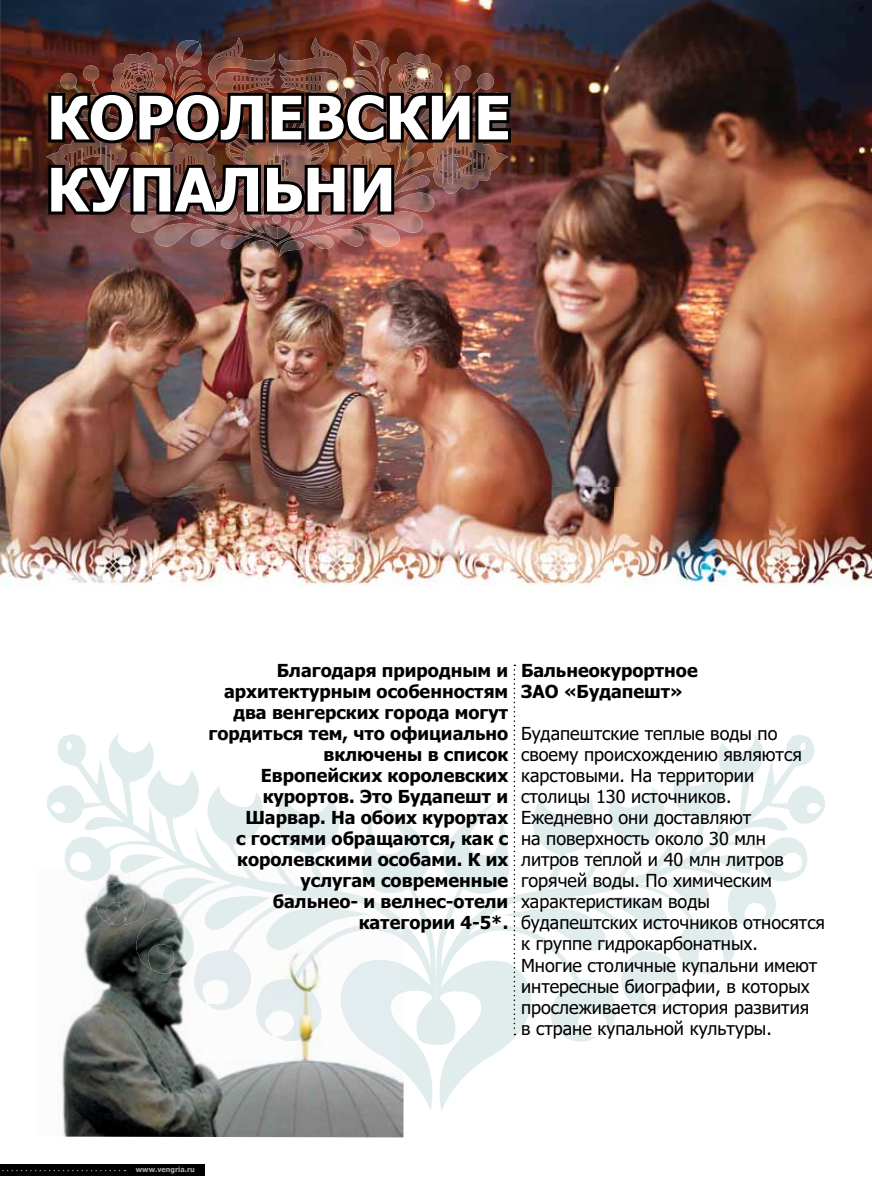
<style>
.page{position:relative;width:872px;height:1191px;background:#fff}
.page>*{position:absolute;margin:0;border:0;box-sizing:border-box;transform-origin:0 0}
.t1{font:700 60px/72px "Tahoma";color:#fff}
.t2{font:18px/21px "Tahoma";color:#000}
.t3{font:700 18px/21px "Tahoma";color:#000}
.t4{font:700 7.2px "Tahoma";color:#a7a9ac}
</style>
<div class="page">
<div style="left:0;top:1164px;width:204px;height:11px;background:#000"></div>
<svg style="left:2px;top:1169px;width:123px;height:2px"></svg>
<img style="left:0;top:0;width:872px;height:586px">
<img style="left:279px;top:247px;width:28px;height:10px">
<img style="left:278px;top:40px;width:198px;height:207px">
<img style="left:302px;top:235px;width:35px;height:14px">
<img style="left:325px;top:229px;width:25px;height:17px">
<img style="left:350px;top:224px;width:55px;height:23px">
<img style="left:371px;top:223px;width:56px;height:10px">
<img style="left:379px;top:57px;width:6px;height:17px">
<img style="left:477px;top:73px;width:17px;height:1px">
<img style="left:455px;top:65px;width:16px;height:9px">
<img style="left:385px;top:53px;width:59px;height:21px">
<img style="left:399px;top:63px;width:35px;height:11px">
<img style="left:353px;top:70px;width:23px;height:4px">
<img style="left:278px;top:37px;width:74px;height:37px">
<img style="left:280px;top:73px;width:58px;height:1px">
<svg style="left:314px;top:41px;width:20px;height:19px"></svg>
<img style="left:247px;top:247px;width:28px;height:10px">
<img style="left:78px;top:40px;width:200px;height:207px">
<img style="left:217px;top:235px;width:35px;height:14px">
<img style="left:204px;top:229px;width:25px;height:17px">
<img style="left:149px;top:223px;width:55px;height:23px">
<img style="left:128px;top:223px;width:55px;height:10px">
<img style="left:169px;top:57px;width:6px;height:17px">
<img style="left:61px;top:73px;width:16px;height:1px">
<img style="left:83px;top:65px;width:16px;height:9px">
<img style="left:111px;top:53px;width:58px;height:21px">
<img style="left:120px;top:63px;width:35px;height:11px">
<img style="left:179px;top:70px;width:22px;height:4px">
<img style="left:203px;top:37px;width:75px;height:37px">
<img style="left:216px;top:72px;width:59px;height:2px">
<svg style="left:220px;top:41px;width:20px;height:18px"></svg>
<img style="left:45px;top:74px;width:469px;height:149px">
<img style="left:62px;top:1111px;width:342px;height:26px">
<svg style="left:60px;top:664px;width:751px;height:447px"></svg>
<img style="left:92px;top:870px;width:81px;height:55px">
<img style="left:157px;top:877px;width:42px;height:5px">
<img style="left:338px;top:1041px;width:66px;height:31px">
<img style="left:199px;top:870px;width:205px;height:54px">
<img style="left:312px;top:870px;width:24px;height:24px">
<img style="left:277px;top:870px;width:24px;height:21px">
<img style="left:244px;top:870px;width:18px;height:15px">
<img style="left:215px;top:870px;width:15px;height:6px">
<img style="left:129px;top:882px;width:114px;height:91px">
<img style="left:191px;top:894px;width:133px;height:116px">
<img style="left:255px;top:908px;width:114px;height:16px">
<img style="left:253px;top:924px;width:151px;height:117px">
<h1 class="t1" style="left:47px;top:78px;width:465px">КОРОЛЕВСКИЕ<br>КУПАЛЬНИ</h1>
<p class="t3" style="left:208px;top:659px;width:301px;text-align:right">Благодаря природным и архитектурным особенностям два венгерских города могут гордиться тем, что официально включены в список<br>Европейских королевских курортов. Это Будапешт и<br>Шарвар. На обоих курортах<br>с гостями обращаются, как с королевскими особами. К их услугам современные<br>бальнео- и велнес-отели категории 4-5*.</p>
<p class="t3" style="left:521px;top:659px;width:178px">Бальнеокурортное<br>ЗАО «Будапешт»</p>
<p class="t2" style="left:521px;top:722px;width:305px">Будапештские теплые воды по своему происхождению являются карстовыми. На территории столицы 130 источников.<br>Ежедневно они доставляют<br>на поверхность около 30 млн литров теплой и 40 млн литров горячей воды. По химическим характеристикам воды будапештских источников относятся к группе гидрокарбонатных.<br>Многие столичные купальни имеют интересные биографии, в которых прослеживается история развития<br>в стране купальной культуры.</p>
<p class="t4" style="left:136px;top:1164px;width:61px">www.vengria.ru</p>
</div>
